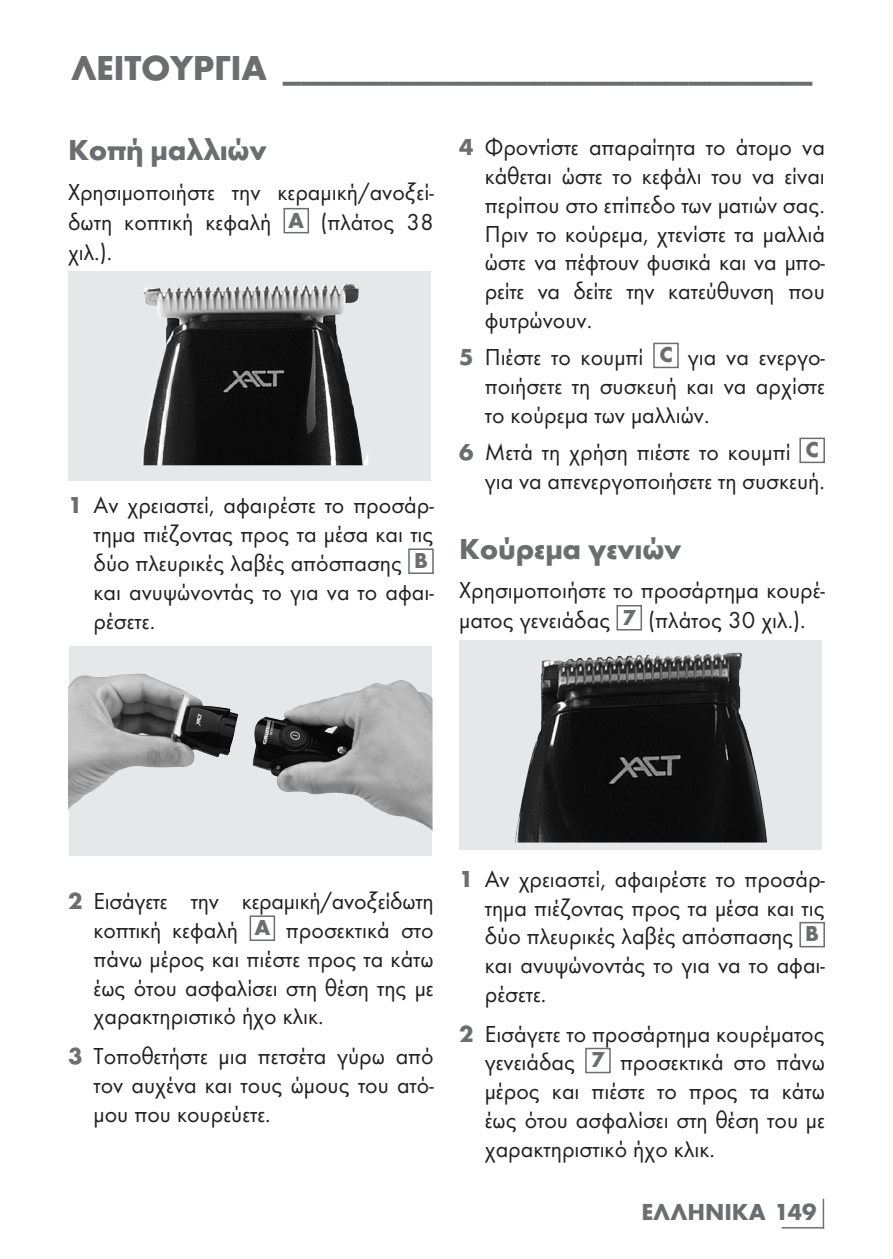
<style>
.page{position:relative;width:893px;height:1259px;background:#fff}
.page>*{position:absolute;margin:0;border:0;box-sizing:border-box;transform-origin:0 0}
._8_1__Ordnung_14{font:700 36px "Futura TOT";letter-spacing:-.01em;color:#6c6d70}
._6_2__Ordnung{font:700 30px "Futura TOT";letter-spacing:-.01em;color:#6c6d70}
._3_GT_1_Zeile_m_Abst{font:24px/28.8px "Futura TOT Boo";color:#231f20;text-align:justify}
._2_GT_m_Abstand{font:24px/30px "Futura TOT Boo";color:#231f20}
.t1{font:700 24px "Futura TOT";color:#6c6d70}
._02_Fut_GT_Zahlen_Ab{font:700 22.5px "Futura TOT";color:#6c6d70}
.s1{font-family:"Futura TOT";font-weight:700;color:#6c6d70}
</style>
<div class="page">
<hr style="left:823px;top:1198px;width:1px;height:30px;background:#707173">
<hr style="left:782px;top:1227px;width:42px;height:1px;background:#707173">
<div style="left:284px;top:208px;width:25px;height:25px;background:#fff;border:2px solid #6c6d70"></div>
<div style="left:68px;top:271px;width:363px;height:210px;background:#e6e7e9"></div>
<img style="left:142px;top:284px;width:226px;height:181px">
<div style="left:408px;top:548px;width:26px;height:26px;background:#fff;border:2px solid #6c6d70"></div>
<svg style="left:69px;top:646px;width:363px;height:210px;background:#c6c7c8"></svg>
<img style="left:68px;top:673px;width:170px;height:137px">
<div style="left:250px;top:915px;width:25px;height:26px;background:#fff;border:2px solid #6c6d70"></div>
<div style="left:653px;top:343px;width:26px;height:25px;background:#fff;border:2px solid #6c6d70"></div>
<div style="left:799px;top:437px;width:26px;height:26px;background:#fff;border:2px solid #6c6d70"></div>
<div style="left:616px;top:605px;width:26px;height:25px;background:#fff;border:2px solid #6c6d70"></div>
<div style="left:459px;top:639px;width:363px;height:210px;background:#e6e7e9"></div>
<img style="left:515px;top:652px;width:252px;height:190px">
<div style="left:799px;top:922px;width:26px;height:25px;background:#fff;border:2px solid #6c6d70"></div>
<div style="left:585px;top:1047px;width:26px;height:26px;background:#fff;border:2px solid #6c6d70"></div>
<p class="_8_1__Ordnung_14" style="left:71px;top:46px;width:743px">ΛΕΙΤΟΥΡΓΙΑ ______________________________</p>
<p class="_6_2__Ordnung" style="left:68px;top:131px;width:200px">Κοπή μαλλιών</p>
<p class="_2_GT_m_Abstand" style="left:68px;top:177px;width:367px">Χρησιμοποιήστε την κεραμική/ανοξεί&shy;δωτη κοπτική κεφαλή</p>
<p class="_02_Fut_GT_Zahlen_Ab" style="left:288px;top:206px;width:17px">A</p>
<p class="_2_GT_m_Abstand" style="left:321px;top:207px;width:115px">(πλάτος 38</p>
<p class="_2_GT_m_Abstand" style="left:68px;top:237px;width:46px">χιλ.).</p>
<p class="_3_GT_1_Zeile_m_Abst" style="left:94px;top:491px;width:342px;text-indent:-26px"><span class="s1">1</span> Αν χρειαστεί, αφαιρέστε το προσάρ&shy;τημα πιέζοντας προς τα μέσα και τις δύο πλευρικές λαβές απόσπασης</p>
<p class="_02_Fut_GT_Zahlen_Ab" style="left:414px;top:546px;width:15px">B</p>
<p class="_3_GT_1_Zeile_m_Abst" style="left:94px;top:577px;width:342px">και ανυψώνοντάς το για να το αφαι&shy;ρέσετε.</p>
<p class="_3_GT_1_Zeile_m_Abst" style="left:485px;top:132px;width:342px;text-indent:-26px"><span class="s1">4</span> Φροντίστε απαραίτητα το άτομο να κάθεται ώστε το κεφάλι του να είναι περίπου στο επίπεδο των ματιών σας.<br>Πριν το κούρεμα, χτενίστε τα μαλλιά ώστε να πέφτουν φυσικά και να μπο&shy;ρείτε να δείτε την κατεύθυνση που φυτρώνουν.</p>
<p class="_3_GT_1_Zeile_m_Abst" style="left:459px;top:343px;width:186px"><span class="s1">5</span> Πιέστε το κουμπί</p>
<p class="_02_Fut_GT_Zahlen_Ab" style="left:659px;top:341px;width:15px">C</p>
<p class="_3_GT_1_Zeile_m_Abst" style="left:485px;top:343px;width:342px;text-indent:203px">για να ενεργο&shy;ποιήσετε τη συσκευή και να αρχίστε το κούρεμα των μαλλιών.</p>
<p class="_3_GT_1_Zeile_m_Abst" style="left:459px;top:437px;width:333px"><span class="s1">6</span> Μετά τη χρήση πιέστε το κουμπί</p>
<p class="_02_Fut_GT_Zahlen_Ab" style="left:806px;top:436px;width:15px">C</p>
<p class="_3_GT_1_Zeile_m_Abst" style="left:485px;top:466px;width:342px">για να απενεργοποιήσετε τη συσκευή.</p>
<p class="_6_2__Ordnung" style="left:459px;top:530px;width:224px">Κούρεμα γενιών</p>
<p class="_2_GT_m_Abstand" style="left:459px;top:574px;width:367px">Χρησιμοποιήστε το προσάρτημα κουρέ&shy;ματος γενειάδας</p>
<p class="_02_Fut_GT_Zahlen_Ab" style="left:623px;top:603px;width:15px">7</p>
<p class="_2_GT_m_Abstand" style="left:648px;top:604px;width:159px">(πλάτος 30 χιλ.).</p>
<p class="_3_GT_1_Zeile_m_Abst" style="left:94px;top:886px;width:342px;text-indent:-26px"><span class="s1">2</span> Εισάγετε την κεραμική/ανοξείδωτη κοπτική κεφαλή</p>
<p class="_02_Fut_GT_Zahlen_Ab" style="left:254px;top:913px;width:17px">A</p>
<p class="_3_GT_1_Zeile_m_Abst" style="left:94px;top:915px;width:342px;text-indent:192px">προσεκτικά στο πάνω μέρος και πιέστε προς τα κάτω έως ότου ασφαλίσει στη θέση της με χαρακτηριστικό ήχο κλικ.</p>
<p class="_3_GT_1_Zeile_m_Abst" style="left:94px;top:1041px;width:342px;text-indent:-26px"><span class="s1">3</span> Τοποθετήστε μια πετσέτα γύρω από τον αυχένα και τους ώμους του ατό&shy;μου που κουρεύετε.</p>
<p class="_3_GT_1_Zeile_m_Abst" style="left:485px;top:864px;width:342px;text-indent:-26px"><span class="s1">1</span> Αν χρειαστεί, αφαιρέστε το προσάρ&shy;τημα πιέζοντας προς τα μέσα και τις δύο πλευρικές λαβές απόσπασης</p>
<p class="_02_Fut_GT_Zahlen_Ab" style="left:805px;top:920px;width:15px">B</p>
<p class="_3_GT_1_Zeile_m_Abst" style="left:485px;top:950px;width:342px">και ανυψώνοντάς το για να το αφαι&shy;ρέσετε.</p>
<p class="_3_GT_1_Zeile_m_Abst" style="left:485px;top:1019px;width:342px;text-indent:-26px"><span class="s1">2</span> Εισάγετε το προσάρτημα κουρέματος γενειάδας</p>
<p class="_02_Fut_GT_Zahlen_Ab" style="left:591px;top:1046px;width:15px">7</p>
<p class="_3_GT_1_Zeile_m_Abst" style="left:485px;top:1047px;width:342px;text-indent:135px">προσεκτικά στο πάνω μέρος και πιέστε το προς τα κάτω έως ότου ασφαλίσει στη θέση του με χαρακτηριστικό ήχο κλικ.</p>
<p class="t1" style="left:641px;top:1197px;width:176px">ΕΛΛΗΝΙΚΑ 149</p>
</div>
